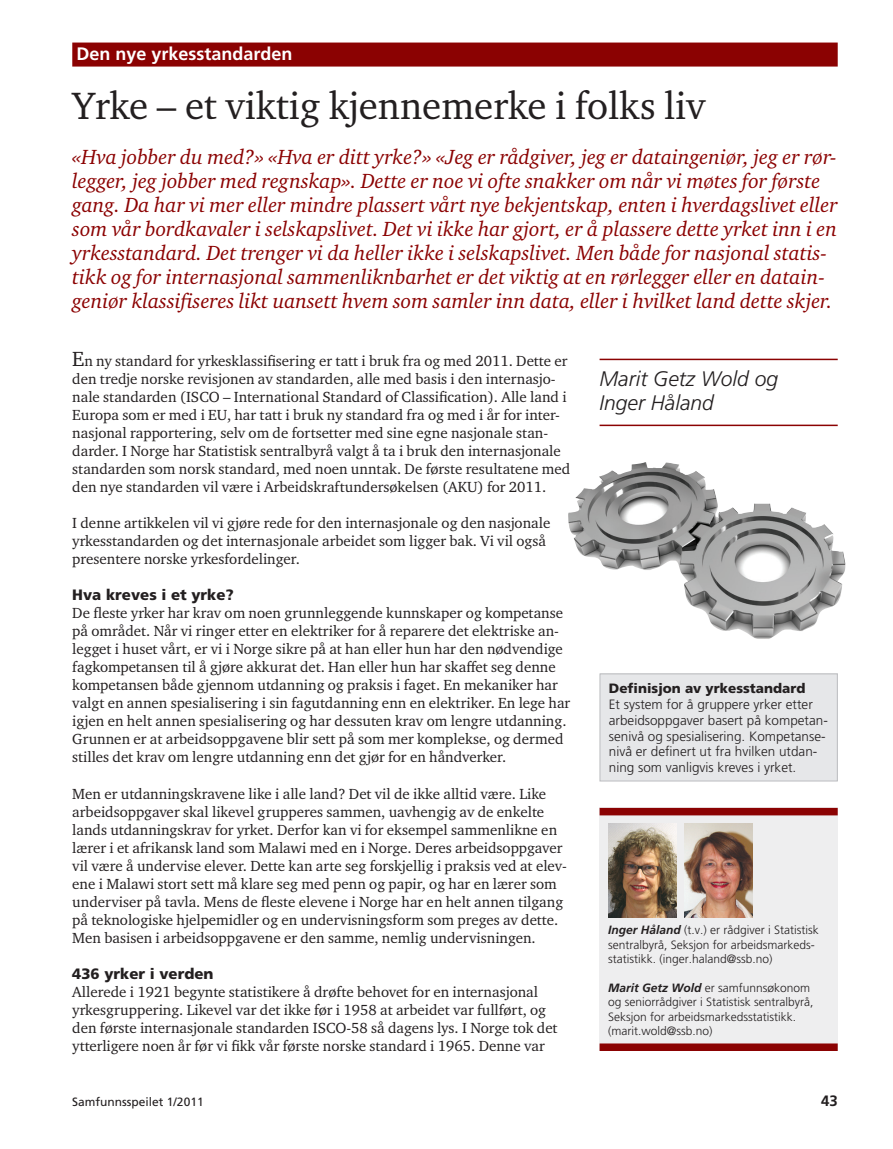
<style>
.page{position:relative;width:893px;height:1149px;background:#fff}
.page>*{position:absolute;margin:0;border:0;box-sizing:border-box;transform-origin:0 0}
.t1{font:39px "Charter ITC Std";color:#231f20}
.t2{font:italic 21px/24px "Charter ITC Std";color:#8b0202}
.t3{font:italic 300 21px/24px "Frutiger";color:#231f20}
.t4{font:700 18px "Frutiger";color:#fff}
.t5{font:15px/18px "Charter ITC Std";color:#231f20}
.t6{font:900 15px "Frutiger";color:#231f20}
.t7{font:700 15px "Frutiger";color:#231f20}
.t8{font:300 13.5px/15.8px "Frutiger";color:#231f20}
.t9{font:900 13.5px "Frutiger";color:#231f20}
.t10{font:300 12px/14.4px "Frutiger";color:#231f20}
.t11{font:12px "Frutiger";color:#231f20}
.s1{font-size:21px}
.s2{font-weight:700;font-style:italic}
</style>
<div class="page">
<hr style="left:600px;top:358px;width:238px;height:2px;background:#8b0202">
<hr style="left:600px;top:424px;width:238px;height:2px;background:#8b0202">
<div style="left:72px;top:43px;width:766px;height:24px;background:#8b0202"></div>
<div style="left:600px;top:673px;width:237px;height:107px;background:#e6e7e9"></div>
<div style="left:600px;top:673px;width:238px;height:108px;border:1px solid #bcbdc0"></div>
<div style="left:600px;top:807px;width:238px;height:243px;background:#eeeeef"></div>
<div style="left:600px;top:807px;width:238px;height:8px;background:#8b0202"></div>
<div style="left:600px;top:1043px;width:238px;height:7px;background:#8b0202"></div>
<img style="left:608px;top:823px;width:68px;height:94px">
<img style="left:685px;top:823px;width:68px;height:94px">
<img style="left:568px;top:462px;width:278px;height:177px">
<p class="t4" style="left:77px;top:43px;width:218px">Den nye yrkesstandarden</p>
<h1 class="t1" style="left:72px;top:81px;width:635px">Yrke – et viktig kjennemerke i folks liv</h1>
<p class="t2" style="left:72px;top:145px;width:767px">«Hva jobber du med?» «Hva er ditt yrke?» «Jeg er rådgiver, jeg er dataingeniør, jeg er rør&shy;legger, jeg jobber med regnskap». Dette er noe vi ofte snakker om når vi møtes for første gang. Da har vi mer eller mindre plassert vårt nye bekjentskap, enten i hverdagslivet eller som vår bordkavaler i selskapslivet. Det vi ikke har gjort, er å plassere dette yrket inn i en yrkesstandard. Det trenger vi da heller ikke i selskapslivet. Men både for nasjonal statis&shy;tikk og for internasjonal sammenliknbarhet er det viktig at en rørlegger eller en datain&shy;geniør klassifiseres likt uansett hvem som samler inn data, eller i hvilket land dette skjer.</p>
<p class="t5" style="left:72px;top:351px;width:499px"><span class="s1">E</span>n ny standard for yrkesklassifisering er tatt i bruk fra og med 2011. Dette er den tredje norske revisjonen av standarden, alle med basis i den internasjo&shy;nale standarden (ISCO – International Standard of Classification). Alle land i Europa som er med i EU, har tatt i bruk ny standard fra og med i år for inter&shy;nasjonal rapportering, selv om de fortsetter med sine egne nasjonale stan&shy;darder. I Norge har Statistisk sentralbyrå valgt å ta i bruk den internasjonale standarden som norsk standard, med noen unntak. De første resultatene med den nye standarden vil være i Arbeidskraftundersøkelsen (AKU) for 2011.</p>
<p class="t5" style="left:72px;top:513px;width:480px">I denne artikkelen vil vi gjøre rede for den internasjonale og den nasjonale yrkesstandarden og det internasjonale arbeidet som ligger bak. Vi vil også presentere norske yrkesfordelinger.</p>
<p class="t6" style="left:72px;top:586px;width:163px">Hva kreves i et yrke?</p>
<p class="t5" style="left:72px;top:603px;width:500px">De fleste yrker har krav om noen grunnleggende kunnskaper og kompetanse på området. Når vi ringer etter en elektriker for å reparere det elektriske an&shy;legget i huset vårt, er vi i Norge sikre på at han eller hun har den nødvendige fagkompetansen til å gjøre akkurat det. Han eller hun har skaffet seg denne kompetansen både gjennom utdanning og praksis i faget. En mekaniker har valgt en annen spesialisering i sin fagutdanning enn en elektriker. En lege har igjen en helt annen spesialisering og har dessuten krav om lengre utdanning.<br>Grunnen er at arbeidsoppgavene blir sett på som mer komplekse, og dermed stilles det krav om lengre utdanning enn det gjør for en håndverker.</p>
<p class="t5" style="left:72px;top:783px;width:496px">Men er utdanningskravene like i alle land? Det vil de ikke alltid være. Like arbeidsoppgaver skal likevel grupperes sammen, uavhengig av de enkelte lands utdanningskrav for yrket. Derfor kan vi for eksempel sammenlikne en lærer i et afrikansk land som Malawi med en i Norge. Deres arbeidsoppgaver vil være å undervise elever. Dette kan arte seg forskjellig i praksis ved at elev&shy;ene i Malawi stort sett må klare seg med penn og papir, og har en lærer som underviser på tavla. Mens de fleste elevene i Norge har en helt annen tilgang på teknologiske hjelpemidler og en undervisningsform som preges av dette.<br>Men basisen i arbeidsoppgavene er den samme, nemlig undervisningen.</p>
<p class="t6" style="left:72px;top:964px;width:143px">436 yrker i verden</p>
<p class="t5" style="left:72px;top:981px;width:487px">Allerede i 1921 begynte statistikere å drøfte behovet for en internasjonal yrkesgruppering. Likevel var det ikke før i 1958 at arbeidet var fullført, og den første internasjonale standarden ISCO-58 så dagens lys. I Norge tok det ytterligere noen år før vi fikk vår første norske standard i 1965. Denne var</p>
<h2 class="t3" style="left:600px;top:366px;width:180px">Marit Getz Wold og<br>Inger Håland</h2>
<p class="t9" style="left:609px;top:680px;width:198px">Definisjon av yrkesstandard</p>
<p class="t8" style="left:609px;top:696px;width:221px">Et system for å gruppere yrker etter arbeidsoppgaver basert på kompetan&shy;senivå og spesialisering. Kompetanse&shy;nivå er definert ut fra hvilken utdan&shy;ning som vanligvis kreves i yrket.</p>
<p class="t10" style="left:608px;top:922px;width:212px"><span class="s2">Inger Håland</span> (t.v.) er rådgiver i Statistisk sentralbyrå, Seksjon for arbeidsmarkeds&shy;statistikk. (inger.haland@ssb.no)</p>
<p class="t10" style="left:608px;top:980px;width:207px"><span class="s2">Marit Getz Wold</span> er samfunnsøkonom og seniorrådgiver i Statistisk sentralbyrå, Seksjon for arbeidsmarkedsstatistikk. (marit.wold@ssb.no)</p>
<p class="t11" style="left:72px;top:1094px;width:133px">Samfunnsspeilet 1/2011</p>
<p class="t7" style="left:821px;top:1091px;width:18px">43</p>
</div>
